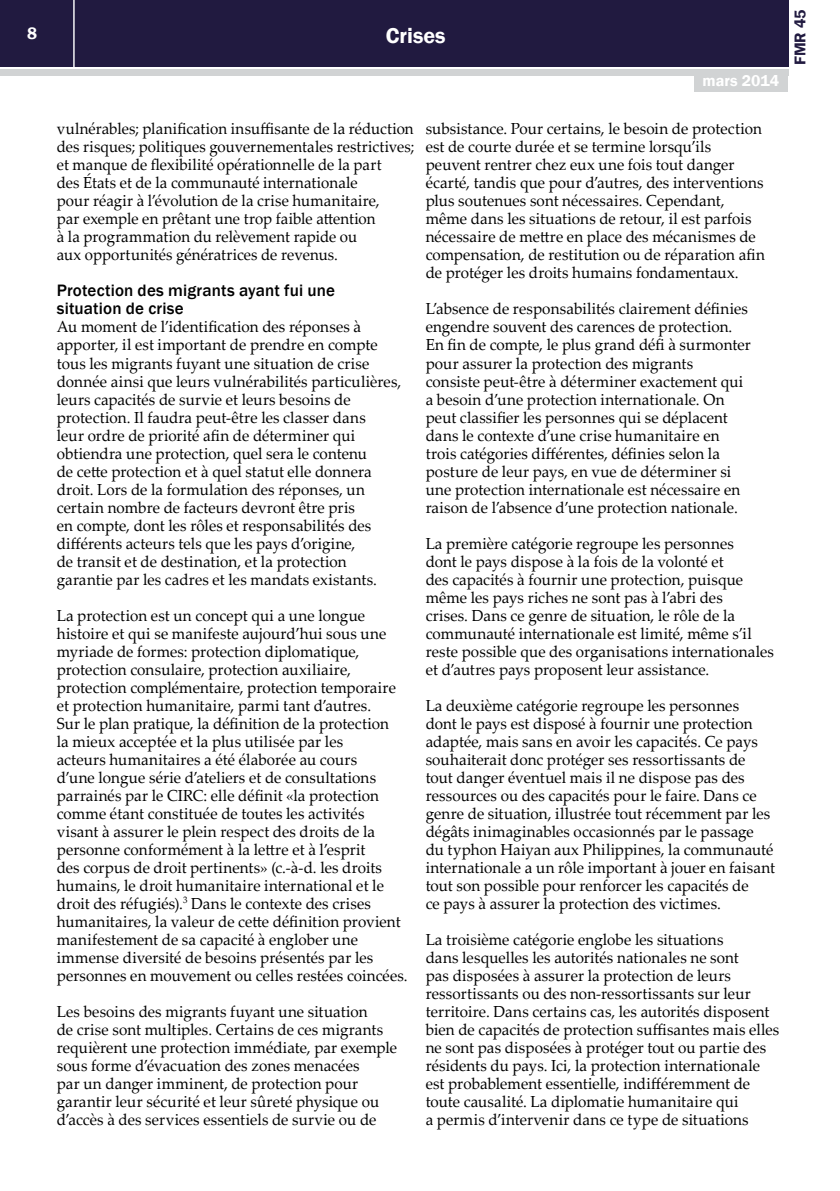
<style>
.page{position:relative;width:840px;height:1191px;background:#fff}
.page>*{position:absolute;margin:0;border:0;box-sizing:border-box;transform-origin:0 0}
.t1{font:600 22px "Franklin Gothic";color:#fff}
.t2{font:500 17px/18px "Franklin Gothic";letter-spacing:.01em;color:#000}
.t3{font:600 17px "Franklin Gothic";color:#fff}
.t4{font:16px/18px "Palatino Linotype";letter-spacing:.005em;color:#000;scale:.95 1}
.t5{font:16px/18px "Palatino Linotype";letter-spacing:.005em;color:#000;scale:.94 1}
.t6{font:600 16px "Franklin Gothic";color:#fff}
.t7{font:600 16px "Franklin Gothic";color:#211a40}
</style>
<div class="page">
<div style="left:0;top:0;width:787px;height:66px;background:#211a40"></div>
<div style="left:0;top:69px;width:787px;height:6px;background:#d1d3d4"></div>
<hr style="left:73px;top:0;width:2px;height:67px;background:#fff">
<div style="left:694px;top:74px;width:93px;height:18px;background:#d1d3d4"></div>
<p class="t3" style="left:27px;top:23px;width:11px">8</p>
<h1 class="t1" style="left:385px;top:22px;width:61px">Crises</h1>
<p class="t6" style="left:702px;top:71px;width:78px">mars 2014</p>
<p class="t5" style="left:57px;top:119px;width:381px">vulnérables; planification insuffisante de la réduction des risques; politiques gouvernementales restrictives; et manque de flexibilité opérationnelle de la part<br>des États et de la communauté internationale<br>pour réagir à l’évolution de la crise humanitaire,<br>par exemple en prêtant une trop faible attention<br>à la programmation du relèvement rapide ou<br>aux opportunités génératrices de revenus.</p>
<p class="t2" style="left:57px;top:282px;width:279px">Protection des migrants ayant fui une situation de crise</p>
<p class="t4" style="left:57px;top:317px;width:364px">Au moment de l’identification des réponses à apporter, il est important de prendre en compte tous les migrants fuyant une situation de crise donnée ainsi que leurs vulnérabilités particulières, leurs capacités de survie et leurs besoins de protection. Il faudra peut-être les classer dans<br>leur ordre de priorité afin de déterminer qui obtiendra une protection, quel sera le contenu<br>de cette protection et à quel statut elle donnera droit. Lors de la formulation des réponses, un certain nombre de facteurs devront être pris<br>en compte, dont les rôles et responsabilités des différents acteurs tels que les pays d’origine,<br>de transit et de destination, et la protection garantie par les cadres et les mandats existants.</p>
<p class="t4" style="left:57px;top:605px;width:371px">La protection est un concept qui a une longue histoire et qui se manifeste aujourd’hui sous une myriade de formes: protection diplomatique, protection consulaire, protection auxiliaire, protection complémentaire, protection temporaire et protection humanitaire, parmi tant d’autres.<br>Sur le plan pratique, la définition de la protection<br>la mieux acceptée et la plus utilisée par les<br>acteurs humanitaires a été élaborée au cours<br>d’une longue série d’ateliers et de consultations parrainés par le CIRC: elle définit «la protection comme étant constituée de toutes les activités visant à assurer le plein respect des droits de la personne conformément à la lettre et à l’esprit<br>des corpus de droit pertinents» (c.-à-d. les droits humains, le droit humanitaire international et le droit des réfugiés).<sup>3</sup> Dans le contexte des crises humanitaires, la valeur de cette définition provient manifestement de sa capacité à englober une immense diversité de besoins présentés par les personnes en mouvement ou celles restées coincées.</p>
<p class="t4" style="left:57px;top:1001px;width:359px">Les besoins des migrants fuyant une situation<br>de crise sont multiples. Certains de ces migrants requièrent une protection immédiate, par exemple sous forme d’évacuation des zones menacées<br>par un danger imminent, de protection pour garantir leur sécurité et leur sûreté physique ou d’accès à des services essentiels de survie ou de</p>
<p class="t4" style="left:425px;top:119px;width:358px">subsistance. Pour certains, le besoin de protection est de courte durée et se termine lorsqu’ils peuvent rentrer chez eux une fois tout danger écarté, tandis que pour d’autres, des interventions plus soutenues sont nécessaires. Cependant, même dans les situations de retour, il est parfois nécessaire de mettre en place des mécanismes de compensation, de restitution ou de réparation afin de protéger les droits humains fondamentaux.</p>
<p class="t4" style="left:425px;top:299px;width:343px">L’absence de responsabilités clairement définies engendre souvent des carences de protection.<br>En fin de compte, le plus grand défi à surmonter pour assurer la protection des migrants consiste peut-être à déterminer exactement qui a besoin d’une protection internationale. On peut classifier les personnes qui se déplacent dans le contexte d’une crise humanitaire en trois catégories différentes, définies selon la posture de leur pays, en vue de déterminer si une protection internationale est nécessaire en raison de l’absence d’une protection nationale.</p>
<p class="t4" style="left:425px;top:533px;width:368px">La première catégorie regroupe les personnes<br>dont le pays dispose à la fois de la volonté et<br>des capacités à fournir une protection, puisque même les pays riches ne sont pas à l’abri des<br>crises. Dans ce genre de situation, le rôle de la communauté internationale est limité, même s’il reste possible que des organisations internationales et d’autres pays proposent leur assistance.</p>
<p class="t4" style="left:425px;top:695px;width:369px">La deuxième catégorie regroupe les personnes<br>dont le pays est disposé à fournir une protection adaptée, mais sans en avoir les capacités. Ce pays souhaiterait donc protéger ses ressortissants de tout danger éventuel mais il ne dispose pas des ressources ou des capacités pour le faire. Dans ce genre de situation, illustrée tout récemment par les dégâts inimaginables occasionnés par le passage du typhon Haiyan aux Philippines, la communauté internationale a un rôle important à jouer en faisant tout son possible pour renforcer les capacités de<br>ce pays à assurer la protection des victimes.</p>
<p class="t4" style="left:425px;top:929px;width:373px">La troisième catégorie englobe les situations<br>dans lesquelles les autorités nationales ne sont<br>pas disposées à assurer la protection de leurs ressortissants ou des non-ressortissants sur leur territoire. Dans certains cas, les autorités disposent bien de capacités de protection suffisantes mais elles ne sont pas disposées à protéger tout ou partie des résidents du pays. Ici, la protection internationale est probablement essentielle, indifféremment de toute causalité. La diplomatie humanitaire qui<br>a permis d’intervenir dans ce type de situations</p>
<p class="t7" style="left:789px;top:65px;width:57px;rotate:-90deg">FMR 45</p>
</div>
